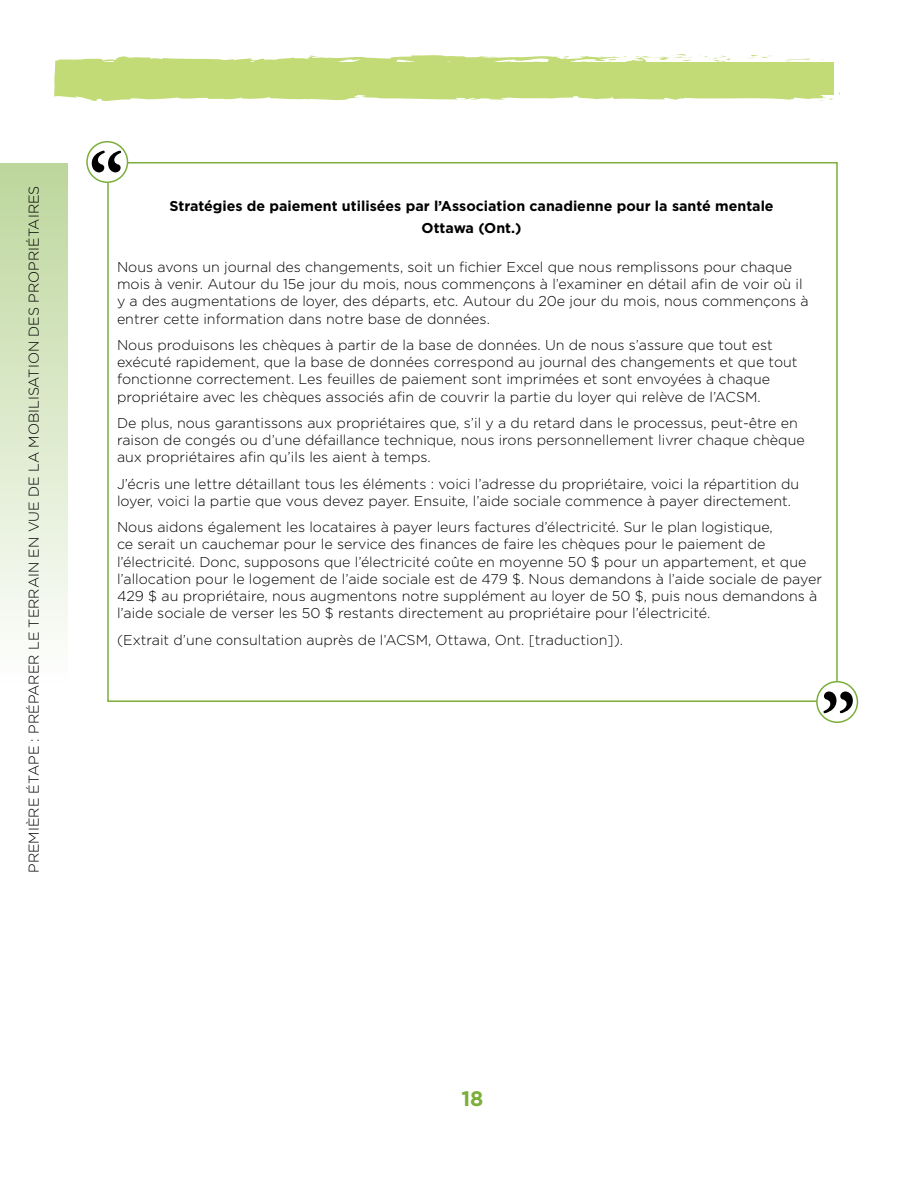
<style>
.page{position:relative;width:918px;height:1188px;background:#fff}
.page>*{position:absolute;margin:0;border:0;box-sizing:border-box;transform-origin:0 0}
.t1{font:700 21px "Gotham";color:#7bae3a}
.t2{font:300 14.25px/17.2px "Gotham";color:#000}
.t3{font:700 14.25px "Gotham";color:#000}
</style>
<div class="page">
<div style="left:0;top:163px;width:68px;height:527px;background:linear-gradient(to bottom,#bcd69c,#fff)"></div>
<svg style="left:54px;top:54px;width:786px;height:47px;background:#cce18e"></svg>
<div style="left:816px;top:681px;width:42px;height:42px;border:2px solid #7bae3a;border-radius:50%"></div>
<svg style="left:823px;top:691px;width:30px;height:22px"></svg>
<svg style="left:87px;top:142px;width:41px;height:40px"></svg>
<div style="left:86px;top:141px;width:42px;height:42px;border:2px solid #7bae3a;border-radius:50%"></div>
<svg style="left:92px;top:151px;width:29px;height:21px"></svg>
<p class="t2" style="left:25px;top:873px;width:689px;rotate:-90deg">PREMIÈRE ÉTAPE : PRÉPARER LE TERRAIN EN VUE DE LA MOBILISATION DES PROPRIÉTAIRES</p>
<p class="t3" style="left:169px;top:198px;width:606px">Stratégies de paiement utilisées par l’Association canadienne pour la santé mentale</p>
<p class="t3" style="left:422px;top:219px;width:102px">Ottawa (Ont.)</p>
<p class="t2" style="left:117px;top:258px;width:693px">Nous avons un journal des changements, soit un fichier Excel que nous remplissons pour chaque mois à venir. Autour du 15e jour du mois, nous commençons à l’examiner en détail afin de voir où il y a des augmentations de loyer, des départs, etc. Autour du 20e jour du mois, nous commençons à entrer cette information dans notre base de données.</p>
<p class="t2" style="left:117px;top:336px;width:682px">Nous produisons les chèques à partir de la base de données. Un de nous s’assure que tout est exécuté rapidement, que la base de données correspond au journal des changements et que tout fonctionne correctement. Les feuilles de paiement sont imprimées et sont envoyées à chaque propriétaire avec les chèques associés afin de couvrir la partie du loyer qui relève de l’ACSM.</p>
<p class="t2" style="left:117px;top:414px;width:689px">De plus, nous garantissons aux propriétaires que, s’il y a du retard dans le processus, peut-être en raison de congés ou d’une défaillance technique, nous irons personnellement livrer chaque chèque aux propriétaires afin qu’ils les aient à temps.</p>
<p class="t2" style="left:117px;top:475px;width:684px">J’écris une lettre détaillant tous les éléments : voici l’adresse du propriétaire, voici la répartition du loyer, voici la partie que vous devez payer. Ensuite, l’aide sociale commence à payer directement.</p>
<p class="t2" style="left:117px;top:518px;width:707px">Nous aidons également les locataires à payer leurs factures d’électricité. Sur le plan logistique,<br>ce serait un cauchemar pour le service des finances de faire les chèques pour le paiement de l’électricité. Donc, supposons que l’électricité coûte en moyenne 50 $ pour un appartement, et que l’allocation pour le logement de l’aide sociale est de 479 $. Nous demandons à l’aide sociale de payer 429 $ au propriétaire, nous augmentons notre supplément au loyer de 50 $, puis nous demandons à l’aide sociale de verser les 50 $ restants directement au propriétaire pour l’électricité.</p>
<p class="t2" style="left:117px;top:631px;width:508px">(Extrait d’une consultation auprès de l’ACSM, Ottawa, Ont. [traduction]).</p>
<h1 class="t1" style="left:461px;top:1086px;width:24px">18</h1>
</div>
